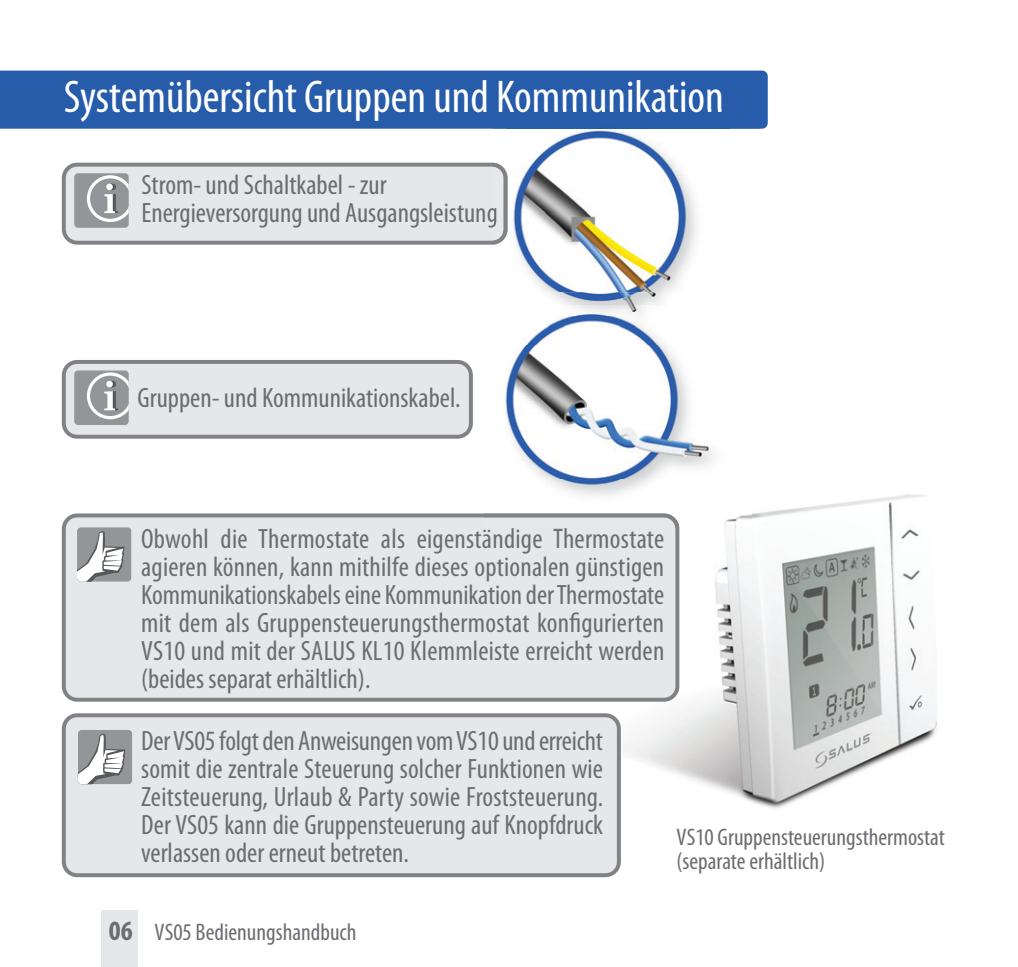
<style>
.page{position:relative;width:1018px;height:967px;background:#fff}
.page>*{position:absolute;margin:0;border:0;box-sizing:border-box;transform-origin:0 0}
.t1{font:condensed 46px "Myriad Pro";color:#fff}
.t2{font:condensed 28px/28px "Myriad Pro";color:#6c6d70;text-align:justify}
.t3{font:condensed 24px/24px "Myriad Pro";color:#6c6d70}
.s1{font-weight:700;font-size:28px}
</style>
<div class="page">
<img style="left:545px;top:494px;width:392px;height:315px">
<div style="left:101px;top:910px;width:37px;height:56px;background:#e6e7e9"></div>
<div style="left:62px;top:513px;width:617px;height:188px;background:#e6e7e9"></div>
<div style="left:0;top:71px;width:768px;height:58px;background:#275caa"></div>
<svg style="left:62px;top:163px;width:430px;height:81px;background:#d6d8da"></svg>
<svg style="left:62px;top:360px;width:411px;height:78px;background:#d5d6d8"></svg>
<div style="left:77px;top:527px;width:54px;height:54px;background:#939598;border-radius:4px"></div>
<svg style="left:77px;top:531px;width:48px;height:50px"></svg>
<div style="left:62px;top:713px;width:559px;height:163px;background:#e6e7e9"></div>
<div style="left:78px;top:729px;width:54px;height:55px;background:#939598;border-radius:4px"></div>
<svg style="left:78px;top:733px;width:47px;height:51px"></svg>
<img style="left:505px;top:345px;width:209px;height:134px">
<img style="left:545px;top:494px;width:207px;height:34px">
<img style="left:484px;top:517px;width:180px;height:11px">
<img style="left:664px;top:513px;width:15px;height:15px">
<img style="left:545px;top:479px;width:176px;height:19px">
<img style="left:492px;top:163px;width:15px;height:81px">
<img style="left:492px;top:109px;width:268px;height:20px">
<img style="left:527px;top:316px;width:136px;height:29px">
<img style="left:507px;top:123px;width:223px;height:182px">
<img style="left:507px;top:173px;width:1px;height:61px">
<img style="left:571px;top:305px;width:74px;height:11px">
<h1 class="t1" style="left:64px;top:80px;width:661px">Systemübersicht Gruppen und Kommunikation</h1>
<p class="t2" style="left:142px;top:173px;width:358px">Strom- und Schaltkabel - zur<br>Energieversorgung und Ausgangsleistung</p>
<p class="t2" style="left:138px;top:385px;width:324px">Gruppen- und Kommunikationskabel.</p>
<p class="t2" style="left:141px;top:526px;width:525px">Obwohl die Thermostate als eigenständige Thermostate agieren können, kann mithilfe dieses optionalen günstigen Kommunikationskabels eine Kommunikation der Thermostate mit dem als Gruppensteuerungsthermostat konfigurierten VS10 und mit der SALUS KL10 Klemmleiste erreicht werden (beides separat erhältlich).</p>
<p class="t2" style="left:141px;top:729px;width:463px">Der VS05 folgt den Anweisungen vom VS10 und erreicht somit die zentrale Steuerung solcher Funktionen wie Zeitsteuerung, Urlaub &amp; Party sowie Froststeuerung.<br>Der VS05 kann die Gruppensteuerung auf Knopfdruck verlassen oder erneut betreten.</p>
<p class="t3" style="left:676px;top:827px;width:270px">VS10 Gruppensteuerungsthermostat (separate erhältlich)</p>
<p class="t3" style="left:109px;top:921px;width:249px"><span class="s1">06</span> VS05 Bedienungshandbuch</p>
</div>
